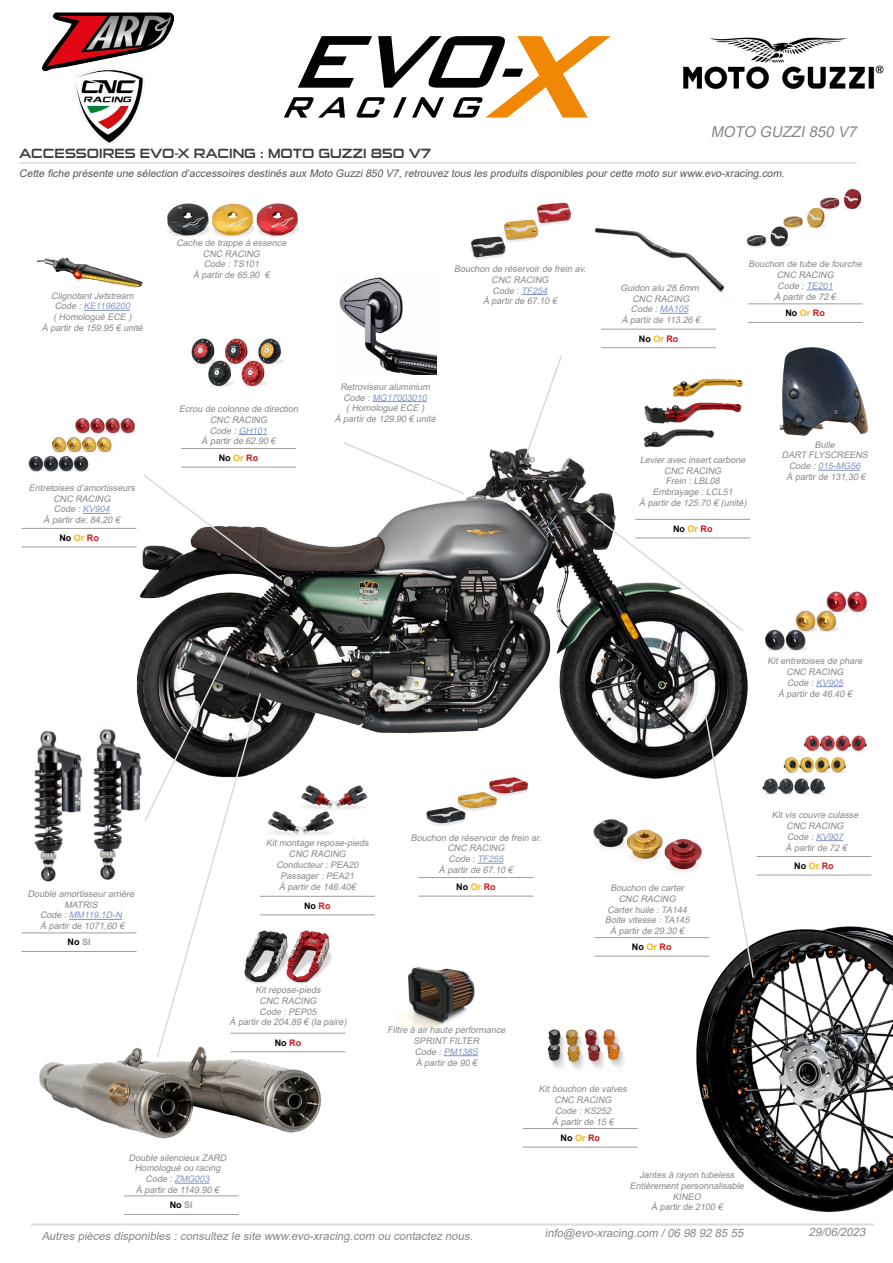
<style>
.page{position:relative;width:893px;height:1263px;background:#fff}
.page>*{position:absolute;margin:0;border:0;box-sizing:border-box;transform-origin:0 0}
.t1{font:italic 15px "Arial";color:#878787}
.t2{font:13.5px "Sui Generis Rg";color:#3c3c3b}
.t3{font:italic 11.4px "Arial";color:#878787}
.t4{font:italic 10.5px "Arial";color:#575756}
.t5{font:italic 9px/10.8px "Arial";color:#878787;text-align:center}
.t6{font:700 9px "Arial";color:#000}
.s1{color:#8194c3}
.s2{color:#fab518}
.s3{color:#cd1719}
.s4{color:#9d9d9c}
</style>
<div class="page">
<img style="left:74px;top:71px;width:71px;height:74px">
<img style="left:39px;top:1032px;width:306px;height:152px">
<img style="left:128px;top:448px;width:623px;height:331px">
<svg style="left:284px;top:36px;width:327px;height:82px"></svg>
<hr style="left:19px;top:162px;width:838px;height:2px;background:#dadada">
<hr style="left:31px;top:1223px;width:843px;height:2px;background:#dadada">
<svg style="left:133px;top:467px;width:151px;height:115px"></svg>
<svg style="left:342px;top:442px;width:124px;height:53px"></svg>
<svg style="left:523px;top:355px;width:40px;height:105px"></svg>
<img style="left:396px;top:966px;width:79px;height:62px">
<hr style="left:444px;top:1055px;width:34px;height:1px;background:#8194c3">
<img style="left:42px;top:12px;width:133px;height:59px">
<hr style="left:175px;top:1183px;width:35px;height:1px;background:#8194c3">
<img style="left:547px;top:1029px;width:77px;height:40px">
<hr style="left:523px;top:1147px;width:115px;height:1px;background:#9d9d9c">
<hr style="left:523px;top:1128px;width:115px;height:1px;background:#9d9d9c">
<img style="left:167px;top:203px;width:132px;height:34px">
<svg style="left:586px;top:510px;width:159px;height:123px"></svg>
<img style="left:683px;top:37px;width:201px;height:53px">
<img style="left:779px;top:347px;width:89px;height:89px">
<hr style="left:818px;top:470px;width:43px;height:1px;background:#8194c3">
<img style="left:765px;top:591px;width:104px;height:60px">
<svg style="left:816px;top:686px;width:27px;height:1px"></svg>
<img style="left:37px;top:257px;width:106px;height:31px">
<hr style="left:84px;top:310px;width:46px;height:1px;background:#8194c3">
<img style="left:28px;top:418px;width:116px;height:67px">
<svg style="left:83px;top:513px;width:27px;height:1px"></svg>
<div style="left:22px;top:528px;width:115px;height:19px;background:#fff"></div>
<hr style="left:22px;top:547px;width:115px;height:1px;background:#9d9d9c">
<hr style="left:22px;top:528px;width:115px;height:1px;background:#9d9d9c">
<img style="left:746px;top:188px;width:117px;height:60px">
<svg style="left:806px;top:289px;width:27px;height:1px"></svg>
<hr style="left:748px;top:322px;width:115px;height:1px;background:#9d9d9c">
<hr style="left:748px;top:304px;width:115px;height:1px;background:#9d9d9c">
<img style="left:191px;top:338px;width:93px;height:49px">
<svg style="left:239px;top:434px;width:28px;height:1px"></svg>
<div style="left:181px;top:448px;width:115px;height:19px;background:#fff"></div>
<hr style="left:181px;top:467px;width:115px;height:1px;background:#9d9d9c">
<hr style="left:181px;top:448px;width:115px;height:1px;background:#9d9d9c">
<svg style="left:816px;top:840px;width:27px;height:1px"></svg>
<img style="left:762px;top:735px;width:105px;height:60px">
<hr style="left:757px;top:875px;width:114px;height:1px;background:#9d9d9c">
<hr style="left:757px;top:856px;width:114px;height:1px;background:#9d9d9c">
<hr style="left:69px;top:919px;width:53px;height:1px;background:#8194c3">
<img style="left:34px;top:727px;width:108px;height:155px">
<hr style="left:22px;top:951px;width:115px;height:1px;background:#9d9d9c">
<hr style="left:22px;top:933px;width:115px;height:1px;background:#9d9d9c">
<hr style="left:124px;top:1214px;width:115px;height:1px;background:#9d9d9c">
<hr style="left:124px;top:1195px;width:115px;height:1px;background:#9d9d9c">
<hr style="left:372px;top:401px;width:55px;height:1px;background:#8194c3">
<img style="left:339px;top:277px;width:98px;height:98px">
<img style="left:696px;top:926px;width:197px;height:287px">
<svg style="left:704px;top:712px;width:51px;height:267px"></svg>
<svg style="left:143px;top:644px;width:119px;height:415px"></svg>
<img style="left:471px;top:202px;width:101px;height:58px">
<svg style="left:521px;top:294px;width:26px;height:1px"></svg>
<img style="left:595px;top:228px;width:129px;height:65px">
<svg style="left:660px;top:313px;width:28px;height:1px"></svg>
<hr style="left:601px;top:347px;width:115px;height:1px;background:#9d9d9c">
<hr style="left:601px;top:329px;width:115px;height:1px;background:#9d9d9c">
<img style="left:593px;top:813px;width:115px;height:67px">
<div style="left:594px;top:937px;width:115px;height:19px;background:#fff"></div>
<hr style="left:594px;top:956px;width:115px;height:1px;background:#9d9d9c">
<hr style="left:594px;top:937px;width:115px;height:1px;background:#9d9d9c">
<img style="left:413px;top:765px;width:126px;height:61px">
<svg style="left:477px;top:863px;width:26px;height:1px"></svg>
<hr style="left:419px;top:896px;width:114px;height:1px;background:#9d9d9c">
<hr style="left:419px;top:877px;width:114px;height:1px;background:#9d9d9c">
<img style="left:254px;top:776px;width:126px;height:70px">
<div style="left:260px;top:896px;width:115px;height:19px;background:#fff"></div>
<hr style="left:260px;top:914px;width:115px;height:1px;background:#9d9d9c">
<hr style="left:260px;top:896px;width:115px;height:1px;background:#9d9d9c">
<img style="left:224px;top:923px;width:108px;height:69px">
<div style="left:231px;top:1033px;width:114px;height:19px;background:#fff"></div>
<hr style="left:231px;top:1051px;width:114px;height:1px;background:#9d9d9c">
<hr style="left:231px;top:1033px;width:114px;height:1px;background:#9d9d9c">
<img style="left:643px;top:379px;width:100px;height:69px">
<div style="left:635px;top:519px;width:115px;height:19px;background:#fff"></div>
<hr style="left:635px;top:538px;width:115px;height:1px;background:#9d9d9c">
<hr style="left:635px;top:519px;width:115px;height:1px;background:#9d9d9c">
<h1 class="t1" style="left:711px;top:121px;width:151px">MOTO GUZZI850 V7</h1>
<h2 class="t2" style="left:19px;top:146px;width:413px">ACCESSOIRES EVO-X RACING : MOTO GUZZI 850 V7</h2>
<p class="t4" style="left:19px;top:166px;width:769px">Cette fiche présente une sélection d’accessoires destinés aux Moto Guzzi850 V7,retrouvez tous les produits disponibles pourcette moto surwww.evo-xracing.com.</p>
<p class="t5" style="left:42px;top:290px;width:105px">ClignotantJetstream<br>Code :<span class="s1">KE1196200 </span>(Homologué ECE )<br>À partirde 159.95 € unité</p>
<p class="t5" style="left:29px;top:482px;width:110px">Entretoises d’amortisseurs<br>CNC RACING<br>Code :<span class="s1">KV904<br></span>À partirde:84,20 €</p>
<p class="t6" style="left:59px;top:531px;width:41px">No <span class="s2">Or</span> <span class="s3">Ro</span></p>
<p class="t5" style="left:176px;top:237px;width:114px">Cache de trappe à essence<br>CNC RACING<br>Code :TS101<br>À partirde 65.90 €</p>
<p class="t5" style="left:179px;top:403px;width:123px">Ecrou de colonne de direction<br>CNC RACING<br>Code :<span class="s1">GH101<br></span>À partirde 62.90 €</p>
<p class="t6" style="left:219px;top:452px;width:41px">No <span class="s2">Or</span> <span class="s3">Ro</span></p>
<p class="t5" style="left:454px;top:263px;width:136px">Bouchon de réservoirde frein av.<br>CNC RACING<br>Code :<span class="s1">TF254<br></span>À partirde 67.10 €</p>
<p class="t5" style="left:335px;top:381px;width:105px">Retroviseuraluminium<br>Code :<span class="s1">MG17003010 </span>(Homologué ECE )<br>À partirde 129.90 € unité</p>
<p class="t5" style="left:620px;top:282px;width:83px">Guidon alu 28.6mm<br>CNC RACING<br>Code :<span class="s1">MA105<br></span>À partirde 113.26 €</p>
<p class="t6" style="left:639px;top:332px;width:41px">No <span class="s2">Or</span> <span class="s3">Ro</span></p>
<p class="t5" style="left:749px;top:259px;width:117px">Bouchon de tube de fourche<br>CNC RACING<br>Code :<span class="s1">TE201<br></span>À partirde 72 €</p>
<p class="t6" style="left:785px;top:307px;width:41px">No <span class="s2">Or</span> <span class="s3">Ro</span></p>
<p class="t5" style="left:639px;top:454px;width:111px">Levieravec insertcarbone<br>CNC RACING<br>Frein :LBL08<br>Embrayage :LCL51<br>À partirde 125.70 € (unité)</p>
<p class="t6" style="left:673px;top:522px;width:41px">No <span class="s2">Or</span> <span class="s3">Ro</span></p>
<p class="t5" style="left:782px;top:439px;width:90px">Bulle<br>DART FLYSCREENS<br>Code :<span class="s1">015-MG56<br></span>À partirde 131,30 €</p>
<p class="t5" style="left:28px;top:888px;width:110px">Double amortisseurarrière<br>MATRIS<br>Code :<span class="s1">MM119.1D-N<br></span>À partirde 1071,60 €</p>
<p class="t6" style="left:68px;top:936px;width:25px">No <span class="s4">SI</span></p>
<p class="t5" style="left:266px;top:838px;width:106px">Kitmontage repose-pieds<br>CNC RACING<br>Conducteur:PEA20<br>Passager:PEA21<br>À partirde 146.40€</p>
<p class="t6" style="left:304px;top:899px;width:28px">No <span class="s3">Ro</span></p>
<p class="t5" style="left:229px;top:984px;width:121px">Kitrepose-pieds<br>CNC RACING<br>Code :PEP05<br>À partirde 204.89 € (la paire)</p>
<p class="t6" style="left:275px;top:1036px;width:28px">No <span class="s3">Ro</span></p>
<p class="t5" style="left:411px;top:832px;width:134px">Bouchon de réservoirde frein ar.<br>CNC RACING<br>Code :<span class="s1">TF255<br></span>À partirde 67.10 €</p>
<p class="t6" style="left:456px;top:880px;width:41px">No <span class="s2">Or</span> <span class="s3">Ro</span></p>
<p class="t5" style="left:387px;top:1024px;width:122px">Filtre à airhaute performance<br>SPRINT FILTER<br>Code :<span class="s1">PM138S<br></span>À partirde 90 €</p>
<p class="t5" style="left:605px;top:882px;width:88px">Bouchon de carter<br>CNC RACING<br>Carterhuile :TA144<br>Boite vitesse :TA145<br>À partirde 29.30 €</p>
<p class="t6" style="left:632px;top:941px;width:41px">No <span class="s2">Or</span> <span class="s3">Ro</span></p>
<p class="t5" style="left:539px;top:1083px;width:92px">Kitbouchon de valves<br>CNC RACING<br>Code :KS252<br>À partirde 15 €</p>
<p class="t6" style="left:561px;top:1131px;width:41px">No <span class="s2">Or</span> <span class="s3">Ro</span></p>
<p class="t5" style="left:768px;top:655px;width:99px">Kitentretoises de phare<br>CNC RACING<br>Code :<span class="s1">KV905<br></span>À partirde 46.40 €</p>
<p class="t5" style="left:772px;top:809px;width:90px">Kitvis couvre culasse<br>CNC RACING<br>Code :<span class="s1">KV907<br></span>À partirde 72 €</p>
<p class="t6" style="left:794px;top:859px;width:41px">No <span class="s2">Or</span> <span class="s3">Ro</span></p>
<p class="t5" style="left:129px;top:1152px;width:101px">Double silencieux ZARD<br>Homologué ou racing<br>Code :<span class="s1">ZMG003<br></span>À partirde 1149.90 €</p>
<p class="t6" style="left:170px;top:1199px;width:25px">No <span class="s4">SI</span></p>
<p class="t5" style="left:630px;top:1169px;width:118px">Jantes à rayon tubeless<br>Entièrementpersonnalisable<br>KINEO<br>À partirde 2100 €</p>
<p class="t3" style="left:42px;top:1228px;width:436px">Autres pièces disponibles :consultez le site www.evo-xracing.com ou contactez nous.</p>
<p class="t3" style="left:545px;top:1225px;width:203px">info@evo-xracing.com /06 98 92 85 55</p>
<p class="t3" style="left:809px;top:1223px;width:61px">29/06/2023</p>
</div>
